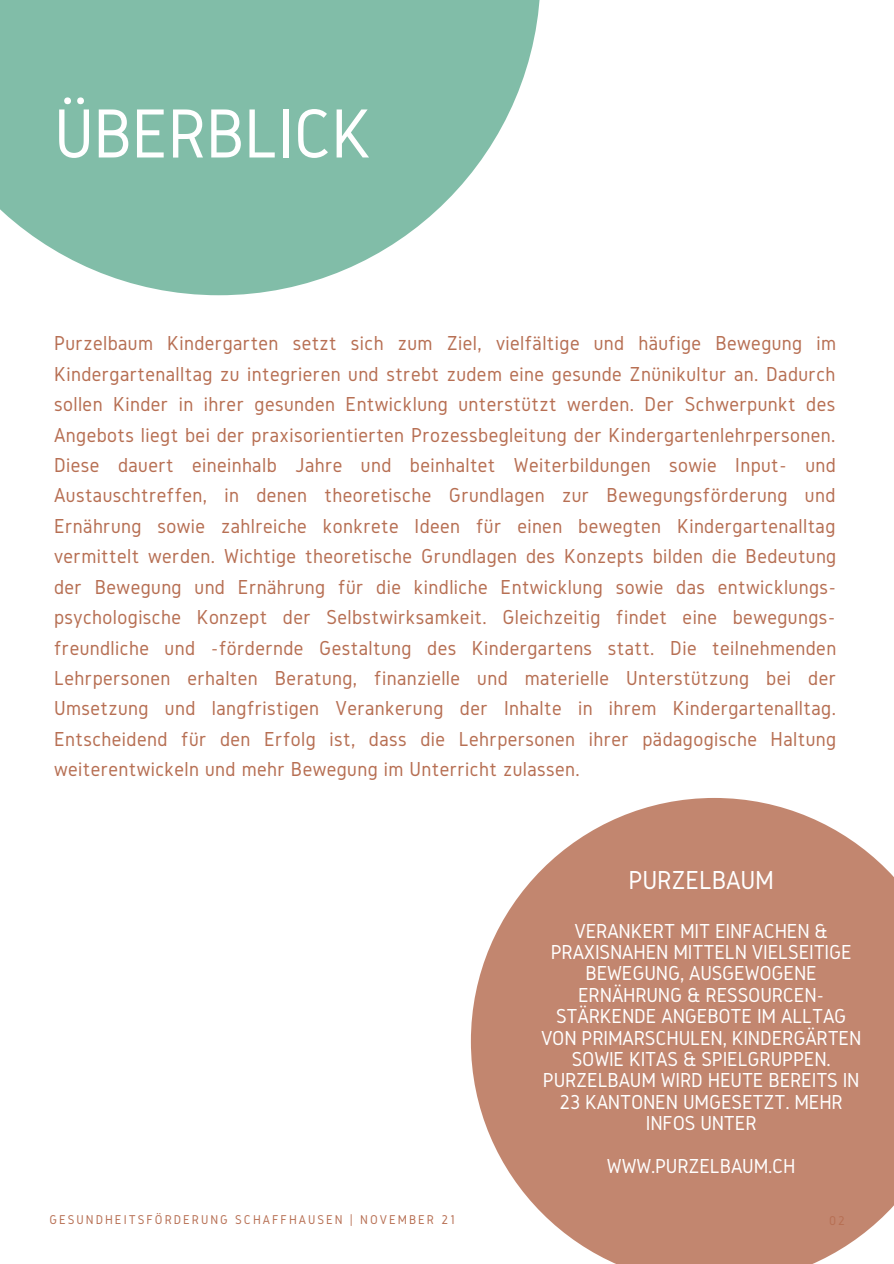
<style>
.page{position:relative;width:894px;height:1264px;background:#fff}
.page>*{position:absolute;margin:0;border:0;box-sizing:border-box;transform-origin:0 0}
.t1{font:72px "Gidole";letter-spacing:-.01em;color:#fff}
.t2{font:27px "Gidole";letter-spacing:-.01em;color:#fff}
.t3{font:21px/30.5px "Gidole";letter-spacing:.02em;color:#b76f53;text-align:justify}
.t4{font:21px/21.5px "Gidole";letter-spacing:-.01em;color:#fff;text-align:center}
.t5{font:13.2px "Gidole";letter-spacing:.15em;color:#b76f53}
</style>
<div class="page">
<svg style="left:471px;top:798px;width:422px;height:465px;background:#ca9783"></svg>
<svg style="left:0;top:0;width:540px;height:295px;fill:#81bda8"></svg>
<p class="t1" style="left:54px;top:94px;width:319px">ÜBERBLICK</p>
<p class="t3" style="left:54px;top:328px;width:783px">Purzelbaum Kindergarten setzt sich zum Ziel, vielfältige und häufige Bewegung im Kindergartenalltag zu integrieren und strebt zudem eine gesunde Znünikultur an. Dadurch sollen Kinder in ihrer gesunden Entwicklung unterstützt werden. Der Schwerpunkt des Angebots liegt bei der praxisorientierten Prozessbegleitung der Kindergartenlehrpersonen.<br>Diese dauert eineinhalb Jahre und beinhaltet Weiterbildungen sowie Input- und Austauschtreffen, in denen theoretische Grundlagen zur Bewegungsförderung und Ernährung sowie zahlreiche konkrete Ideen für einen bewegten Kindergartenalltag vermittelt werden. Wichtige theoretische Grundlagen des Konzepts bilden die Bedeutung der Bewegung und Ernährung für die kindliche Entwicklung sowie das entwicklungs&shy;psychologische Konzept der Selbstwirksamkeit. Gleichzeitig findet eine bewegungs&shy;freundliche und -fördernde Gestaltung des Kindergartens statt. Die teilnehmenden Lehrpersonen erhalten Beratung, finanzielle und materielle Unterstützung bei der Umsetzung und langfristigen Verankerung der Inhalte in ihrem Kindergartenalltag.<br>Entscheidend für den Erfolg ist, dass die Lehrpersonen ihrer pädagogische Haltung weiterentwickeln und mehr Bewegung im Unterricht zulassen.</p>
<p class="t5" style="left:49px;top:1212px;width:407px">GESUNDHEITSFÖRDERUNG SCHAFFHAUSEN | NOVEMBER 21</p>
<p class="t2" style="left:628px;top:865px;width:147px">PURZELBAUM</p>
<p class="t4" style="left:541px;top:919px;width:322px">VERANKERT MIT EINFACHEN &amp;<br>PRAXISNAHEN MITTELN VIELSEITIGE<br>BEWEGUNG, AUSGEWOGENE<br>ERNÄHRUNG &amp; RESSOURCEN-<br>STÄRKENDE ANGEBOTE IM ALLTAG<br>VON PRIMARSCHULEN, KINDERGÄRTEN<br>SOWIE KITAS &amp; SPIELGRUPPEN.<br>PURZELBAUM WIRD HEUTE BEREITS IN<br>23 KANTONEN UMGESETZT. MEHR<br>INFOS UNTER</p>
<p class="t4" style="left:606px;top:1155px;width:190px">WWW.PURZELBAUM.CH</p>
<p class="t5" style="left:828px;top:1213px;width:17px">02</p>
</div>
